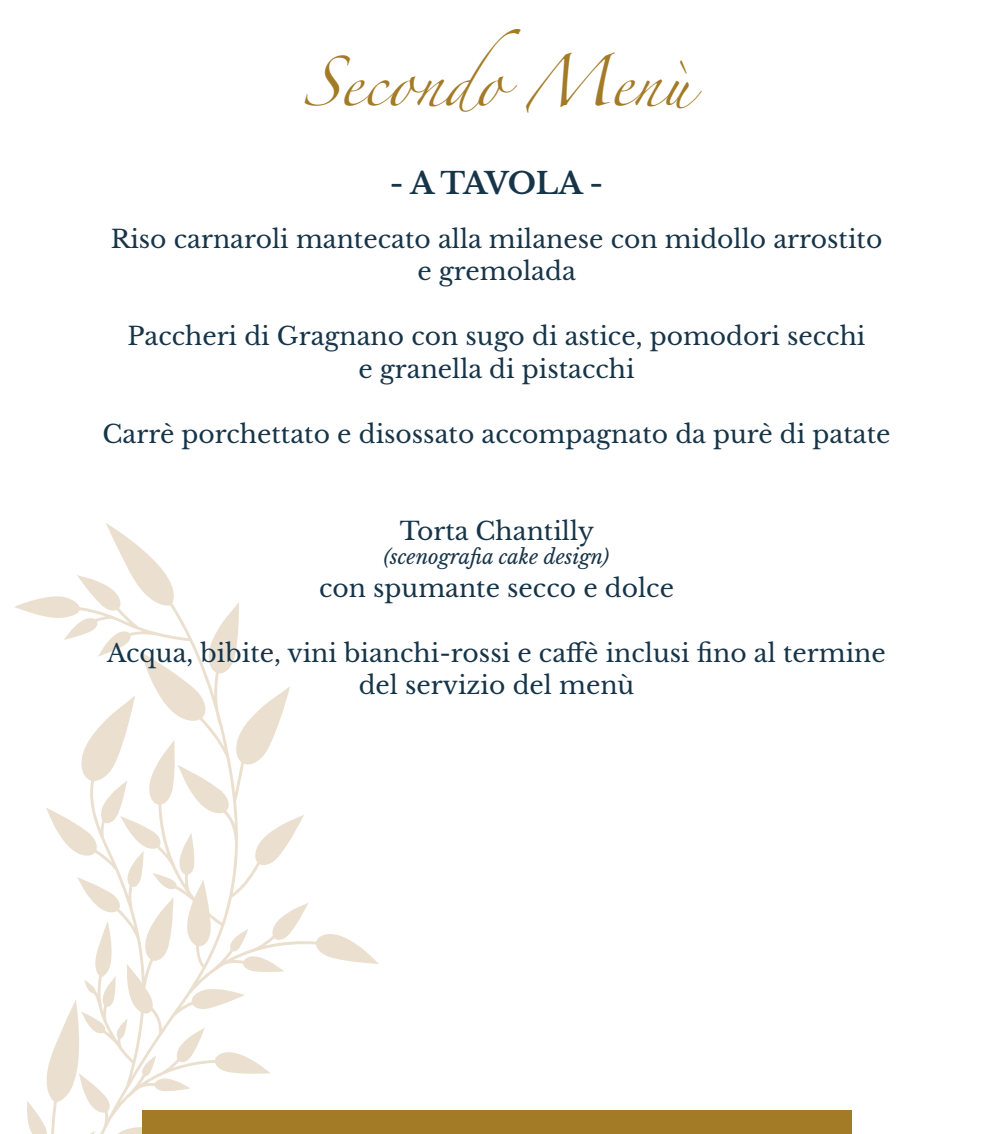
<style>
.page{position:relative;width:993px;height:1134px;background:#fff}
.page>*{position:absolute;margin:0;border:0;box-sizing:border-box;transform-origin:0 0}
.t1{font:45px "Zapfino";color:#a37a26}
.t2{font:700 30px "Libre Baskerville";letter-spacing:-.035em;color:#173549}
.t3{font:25px/32.5px "Libre Baskerville";color:#173549;text-align:center}
.t4{font:italic 20px "Libre Baskerville";color:#173549}
</style>
<div class="page">
<svg style="left:14px;top:523px;width:421px;height:611px"></svg>
<div style="left:142px;top:1111px;width:708px;height:23px;background:#a37a26"></div>
<h1 class="t1" style="left:302px;top:63px;width:390px">Secondo Menù</h1>
<p class="t2" style="left:389px;top:165px;width:215px">- A TAVOLA -</p>
<p class="t3" style="left:111px;top:222px;width:773px">Riso carnaroli mantecato alla milanese con midollo arrostito e gremolada</p>
<p class="t3" style="left:127px;top:320px;width:739px">Paccheri di Gragnano con sugo di astice, pomodori secchi e granella di pistacchi</p>
<p class="t3" style="left:102px;top:417px;width:789px">Carrè porchettato e disossato accompagnato da purè di patate</p>
<p class="t3" style="left:399px;top:515px;width:196px">Torta Chantilly</p>
<p class="t4" style="left:383px;top:545px;width:227px">(scenografia cake design)</p>
<p class="t3" style="left:319px;top:571px;width:356px">con spumante secco e dolce</p>
<p class="t3" style="left:107px;top:636px;width:779px">Acqua, bibite, vini bianchi-rossi e caffè inclusi fino al termine del servizio del menù</p>
</div>
